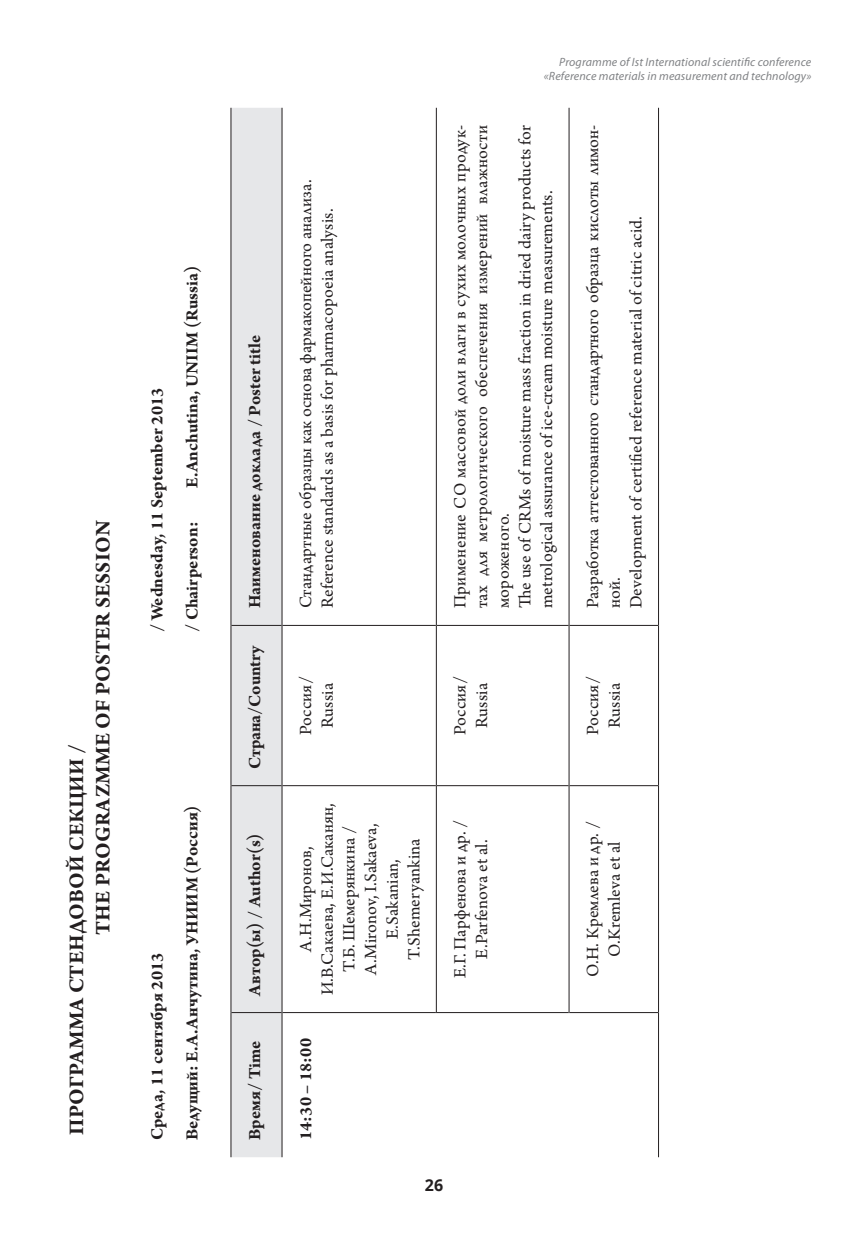
<style>
.page{position:relative;width:868px;height:1248px;background:#fff}
.page>*{position:absolute;margin:0;border:0;box-sizing:border-box;transform-origin:0 0}
.t1{font:700 22px/26.4px "Arno Pro";letter-spacing:.01em;color:#231f20}
.t2{font:18px/21.6px "Arno Pro";letter-spacing:.01em;color:#231f20;text-align:center}
.t3{font:700 18px "Arno Pro";letter-spacing:.005em;color:#231f20}
.t4{font:700 16px "Open Sans";color:#231f20}
.t5{font:italic 12px/14.4px "Myriad Pro";letter-spacing:.01em;color:#808285;text-align:right}
</style>
<div class="page">
<div style="left:231px;top:108px;width:50px;height:1049px;background:#e6e7e9"></div>
<hr style="left:231px;top:1011px;width:50px;height:1px;background:#231f20">
<hr style="left:231px;top:785px;width:50px;height:1px;background:#231f20">
<hr style="left:231px;top:625px;width:50px;height:1px;background:#231f20">
<hr style="left:658px;top:1012px;width:1px;height:145px;background:#231f20">
<hr style="left:282px;top:1011px;width:154px;height:1px;background:#231f20">
<hr style="left:282px;top:785px;width:154px;height:1px;background:#231f20">
<hr style="left:282px;top:625px;width:154px;height:1px;background:#231f20">
<hr style="left:436px;top:785px;width:1px;height:227px;background:#231f20">
<hr style="left:437px;top:1011px;width:131px;height:1px;background:#231f20">
<hr style="left:436px;top:625px;width:1px;height:160px;background:#231f20">
<hr style="left:437px;top:785px;width:131px;height:1px;background:#231f20">
<hr style="left:436px;top:108px;width:1px;height:517px;background:#231f20">
<hr style="left:437px;top:625px;width:131px;height:1px;background:#231f20">
<hr style="left:568px;top:785px;width:1px;height:227px;background:#231f20">
<hr style="left:569px;top:1011px;width:89px;height:1px;background:#231f20">
<hr style="left:568px;top:625px;width:1px;height:160px;background:#231f20">
<hr style="left:569px;top:785px;width:89px;height:1px;background:#231f20">
<hr style="left:568px;top:108px;width:1px;height:517px;background:#231f20">
<hr style="left:569px;top:625px;width:89px;height:1px;background:#231f20">
<hr style="left:658px;top:785px;width:1px;height:227px;background:#231f20">
<hr style="left:658px;top:625px;width:1px;height:160px;background:#231f20">
<hr style="left:658px;top:108px;width:1px;height:517px;background:#231f20">
<hr style="left:230px;top:1012px;width:1px;height:145px;background:#231f20">
<hr style="left:230px;top:785px;width:1px;height:227px;background:#231f20">
<hr style="left:230px;top:625px;width:1px;height:160px;background:#231f20">
<hr style="left:230px;top:108px;width:1px;height:517px;background:#231f20">
<hr style="left:281px;top:1012px;width:1px;height:145px;background:#231f20">
<hr style="left:281px;top:785px;width:1px;height:227px;background:#231f20">
<hr style="left:281px;top:625px;width:1px;height:160px;background:#231f20">
<hr style="left:281px;top:108px;width:1px;height:517px;background:#231f20">
<p class="t1" style="left:64px;top:934px;width:416px;text-indent:-200px;rotate:-90deg">ПРОГРАММА СТЕНДОВОЙ СЕКЦИИ /<br>THE PROGRAZMME OF POSTER SESSION</p>
<p class="t3" style="left:147px;top:632px;width:246px;rotate:-90deg">/ Wednesday, 11 September 2013</p>
<p class="t3" style="left:182px;top:488px;width:224px;rotate:-90deg">E.Anchutina, UNIIM (Russia)</p>
<p class="t3" style="left:182px;top:632px;width:112px;rotate:-90deg">/ Chairperson:</p>
<p class="t3" style="left:147px;top:1140px;width:189px;rotate:-90deg">Среда, 11 сентября 2013</p>
<p class="t3" style="left:182px;top:1140px;width:336px;rotate:-90deg">Ведущий: Е.А.Анчутина, УНИИМ (Россия)</p>
<p class="t3" style="left:244px;top:608px;width:275px;rotate:-90deg">Наименование доклада / Poster title</p>
<p class="t3" style="left:244px;top:768px;width:125px;rotate:-90deg">Страна/Сountry</p>
<p class="t3" style="left:244px;top:995px;width:163px;rotate:-90deg">Автор(ы) / Author(s)</p>
<p class="t3" style="left:244px;top:1140px;width:101px;rotate:-90deg">Время/ Time</p>
<p class="t2" style="left:296px;top:608px;width:430px;text-align:left;rotate:-90deg">Стандартные образцы как основа фармакопейного анализа.<br>Reference standards as a basis for pharmacopoeia analysis.</p>
<p class="t2" style="left:296px;top:734px;width:60px;rotate:-90deg">Россия/<br>Russia</p>
<p class="t5" style="left:544px;top:54px;width:269px">Рrogramme of Ist International scientific conference «Reference materials in measurement and technology»</p>
<p class="t2" style="left:450px;top:608px;width:485px;text-align:left;rotate:-90deg">Применение CО массовой доли влаги в сухих молочных продук&shy;тах для метрологического обеспечения измерений влажности мороженого.<br>The use of СRMs of moisture mass fraction in dried dairy products for metrological assurance of ice-cream moisture measurements.</p>
<p class="t2" style="left:450px;top:734px;width:60px;rotate:-90deg">Россия/<br>Russia</p>
<p class="t2" style="left:583px;top:608px;width:485px;text-align:left;rotate:-90deg">Разработка аттестованного стандартного образца кислоты лимон&shy;ной.<br>Development of certified reference material of citric acid.</p>
<p class="t2" style="left:583px;top:734px;width:60px;rotate:-90deg">Россия/<br>Russia</p>
<p class="t2" style="left:296px;top:995px;width:194px;rotate:-90deg">А.Н.Миронов,<br>И.В.Сакаева, Е.И.Саканян,<br>Т.Б. Шемерянкина /<br>A.Mironov, I.Sakaeva,<br>E.Sakanian,<br>T.Shemeryankina</p>
<p class="t2" style="left:450px;top:978px;width:160px;rotate:-90deg">Е.Г. Парфенова и др. /<br>Е.Parfenova et al.</p>
<p class="t3" style="left:295px;top:1140px;width:103px;rotate:-90deg">14:30 – 18:00</p>
<p class="t4" style="left:424px;top:1173px;width:20px">26</p>
<p class="t2" style="left:583px;top:976px;width:157px;rotate:-90deg">О.Н. Кремлева и др. /<br>O.Kremleva et al</p>
</div>
